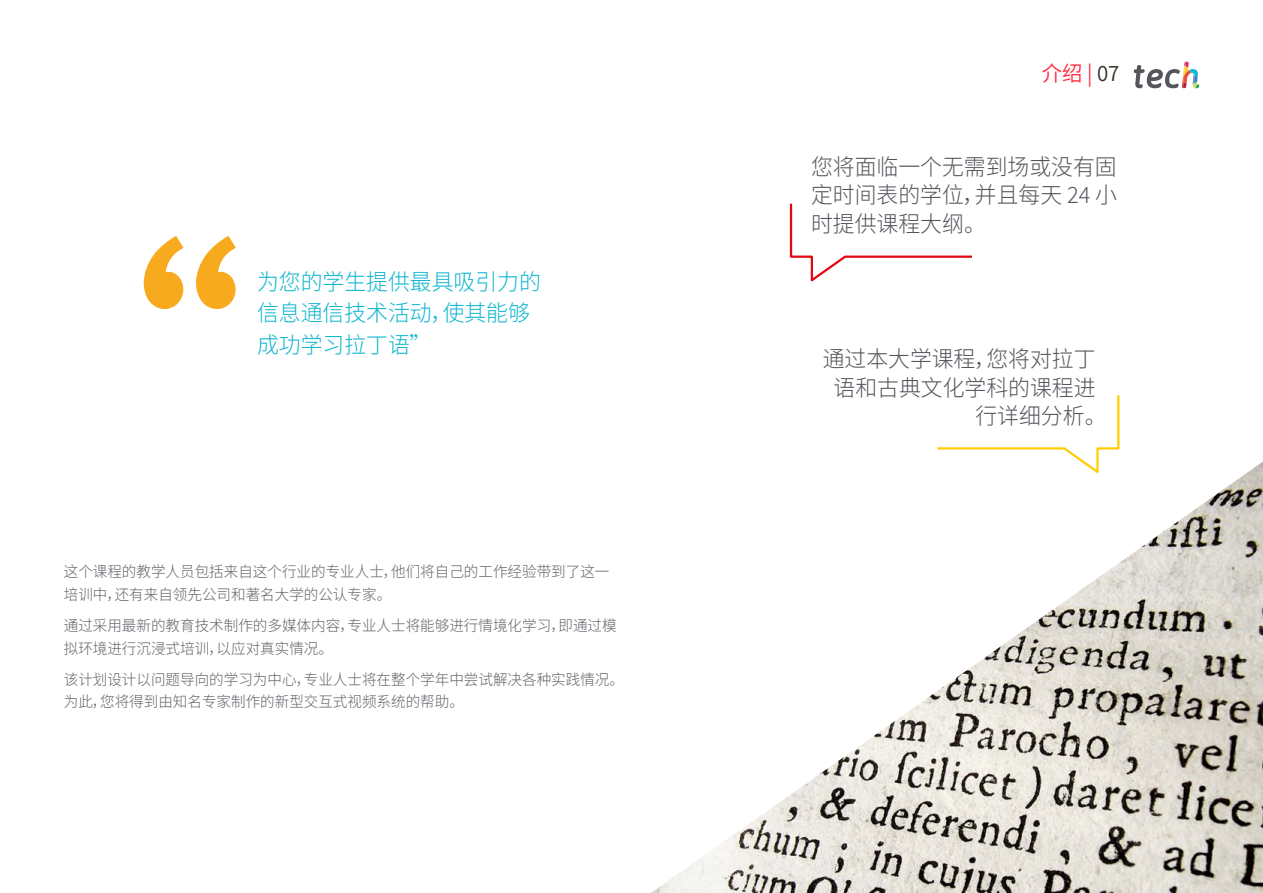
<style>
.page{position:relative;width:1263px;height:893px;background:#fff}
.page>*{position:absolute;margin:0;border:0;box-sizing:border-box;transform-origin:0 0}
.t1{font:300 22.5px/28.5px "Source Han Sans CN";color:#52555b;text-align:justify}
.t2{font:300 22.5px/31.5px "Source Han Sans CN";color:#0fb6cf}
.t3{font:21px "Source Han Sans CN";color:#ff293a}
.t4{font:300 15px/22.5px "Source Han Sans CN";color:#61646a}
.s1{color:#fc2a3b}
.s2{color:#312e20}
</style>
<div class="page">
<svg style="left:1134px;top:62px;width:65px;height:27px"></svg>
<svg style="left:144px;top:236px;width:92px;height:73px"></svg>
<svg style="left:789px;top:203px;width:183px;height:79px"></svg>
<img style="left:651px;top:461px;width:612px;height:432px">
<svg style="left:935px;top:395px;width:185px;height:81px"></svg>
<h1 class="t2" style="left:257px;top:266px;width:285px">为您的学生提供最具吸引力的信息通信技术活动，使其能够成功学习拉丁语”</h1>
<p class="t4" style="left:64px;top:561px;width:547px">这个课程的教学人员包括来自这个行业的专业人士，他们将自己的工作经验带到了这一培训中，还有来自领先公司和著名大学的公认专家。</p>
<p class="t4" style="left:64px;top:615px;width:554px">通过采用最新的教育技术制作的多媒体内容，专业人士将能够进行情境化学习，即通过模拟环境进行沉浸式培训，以应对真实情况。</p>
<p class="t4" style="left:64px;top:668px;width:562px">该计划设计以问题导向的学习为中心，专业人士将在整个学年中尝试解决各种实践情况。为此，您将得到由知名专家制作的新型交互式视频系统的帮助。</p>
<h2 class="t3" style="left:1042px;top:61px;width:79px">介绍 <span class="s1">|</span> <span class="s2">07</span></h2>
<h1 class="t1" style="left:811px;top:153px;width:307px">您将面临一个无需到场或没有固定时间表的学位，并且每天 24 小时提供课程大纲。</h1>
<h1 class="t1" style="left:823px;top:345px;width:274px">通过本大学课程，您将对拉丁</h1>
<h1 class="t1" style="left:834px;top:373px;width:263px">语和古典文化学科的课程进</h1>
<h1 class="t1" style="left:975px;top:402px;width:133px">行详细分析。</h1>
</div>
